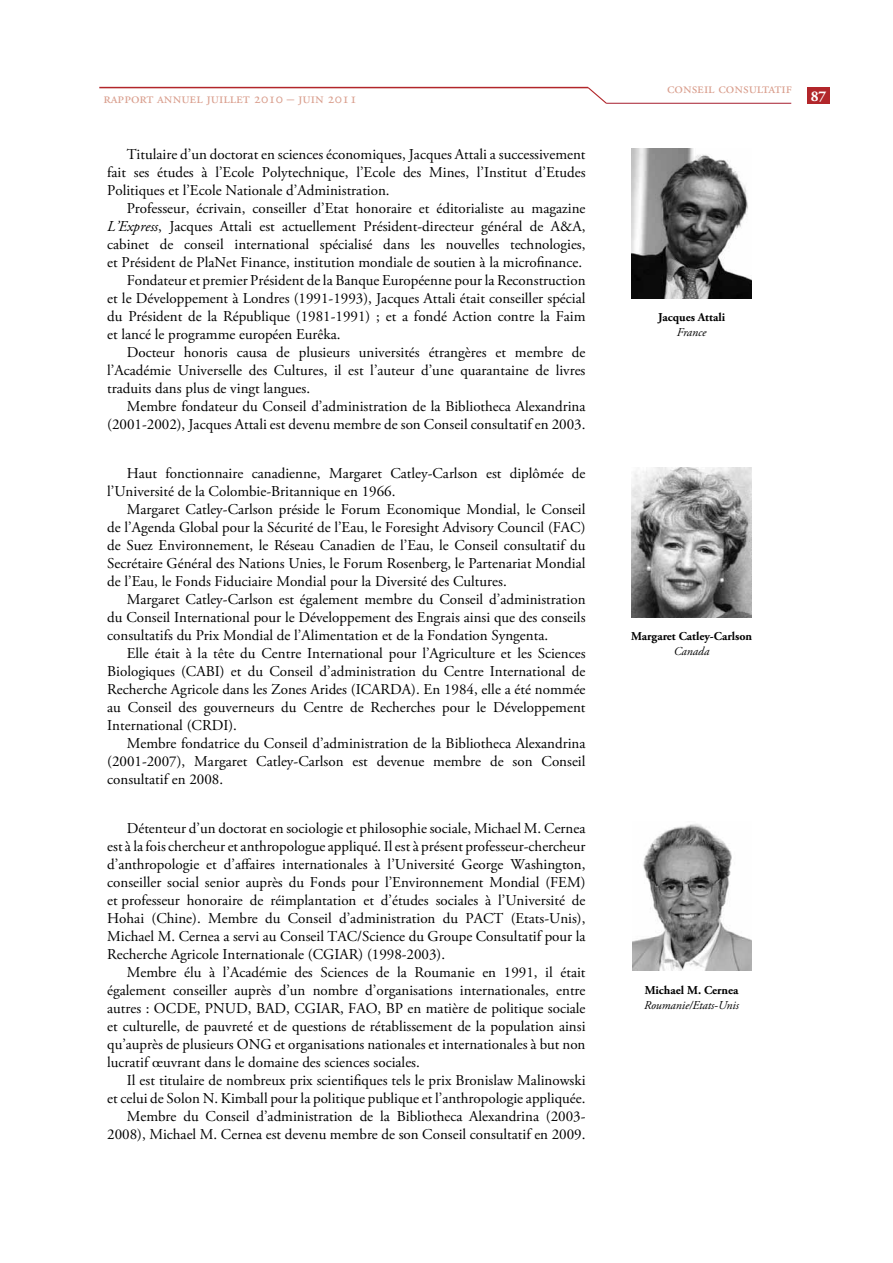
<style>
.page{position:relative;width:893px;height:1263px;background:#fff}
.page>*{position:absolute;margin:0;border:0;box-sizing:border-box;transform-origin:0 0}
.t1{font:15px/18px "Adobe Garamond Pro";color:#000;text-align:justify}
.t2{font:15px "Adobe Garamond Pro";color:#d99e8d}
.t3{font:700 15px "Adobe Garamond Pro";color:#fff}
.t4{font:700 12px "Adobe Garamond Pro";color:#000}
.t5{font:italic 12px "Adobe Garamond Pro";color:#000}
.s1{font-style:italic}
</style>
<div class="page">
<hr style="left:606px;top:103px;width:185px;height:1px;background:#b03645">
<svg style="left:586px;top:86px;width:22px;height:18px"></svg>
<hr style="left:99px;top:87px;width:489px;height:1px;background:#b2262a">
<div style="left:807px;top:87px;width:23px;height:17px;background:#b2262a"></div>
<img style="left:632px;top:149px;width:120px;height:149px">
<img style="left:632px;top:467px;width:120px;height:150px">
<img style="left:632px;top:824px;width:119px;height:147px">
<p class="t2" style="left:667px;top:80px;width:126px">conseil Consultatif</p>
<p class="t2" style="left:103px;top:89px;width:255px">Rapport Annuel juillet 2010 – Juin 2011</p>
<p class="t3" style="left:811px;top:87px;width:17px">87</p>
<p class="t1" style="left:107px;top:146px;width:480px;text-indent:20px">Titulaire d’un doctorat en sciences économiques, Jacques Attali a successivement fait ses études à l’Ecole Polytechnique, l’Ecole des Mines, l’Institut d’Etudes Politiques et l’Ecole Nationale d’Administration.</p>
<p class="t1" style="left:127px;top:200px;width:460px">Professeur, écrivain, conseiller d’Etat honoraire et éditorialiste au magazine</p>
<p class="t1" style="left:107px;top:218px;width:480px"><span class="s1">L’Express</span>, Jacques Attali est actuellement Président-directeur général de A&amp;A,</p>
<p class="t1" style="left:107px;top:236px;width:480px">cabinet de conseil international spécialisé dans les nouvelles technologies,</p>
<p class="t1" style="left:107px;top:254px;width:476px">et Président de PlaNet Finance, institution mondiale de soutien à la microfinance.</p>
<p class="t1" style="left:127px;top:272px;width:460px">Fondateur et premier Président de la Banque Européenne pour la Reconstruction</p>
<p class="t1" style="left:107px;top:290px;width:480px">et le Développement à Londres (1991-1993), Jacques Attali était conseiller spécial</p>
<p class="t1" style="left:107px;top:308px;width:480px">du Président de la République (1981-1991) ; et a fondé Action contre la Faim</p>
<p class="t1" style="left:107px;top:326px;width:235px">et lancé le programme européen Eurêka.</p>
<p class="t1" style="left:127px;top:344px;width:460px">Docteur honoris causa de plusieurs universités étrangères et membre de</p>
<p class="t1" style="left:107px;top:362px;width:480px">l’Académie Universelle des Cultures, il est l’auteur d’une quarantaine de livres</p>
<p class="t1" style="left:107px;top:380px;width:204px">traduits dans plus de vingt langues.</p>
<p class="t1" style="left:127px;top:398px;width:460px">Membre fondateur du Conseil d’administration de la Bibliotheca Alexandrina</p>
<p class="t1" style="left:107px;top:416px;width:480px">(2001-2002), Jacques Attali est devenu membre de son Conseil consultatif en 2003.</p>
<p class="t1" style="left:107px;top:465px;width:480px;text-indent:20px">Haut fonctionnaire canadienne, Margaret Catley-Carlson est diplômée de l’Université de la Colombie-Britannique en 1966.</p>
<p class="t1" style="left:107px;top:501px;width:480px;text-indent:20px">Margaret Catley-Carlson préside le Forum Economique Mondial, le Conseil de l’Agenda Global pour la Sécurité de l’Eau, le Foresight Advisory Council (FAC) de Suez Environnement, le Réseau Canadien de l’Eau, le Conseil consultatif du Secrétaire Général des Nations Unies, le Forum Rosenberg, le Partenariat Mondial de l’Eau, le Fonds Fiduciaire Mondial pour la Diversité des Cultures.</p>
<p class="t1" style="left:107px;top:591px;width:480px;text-indent:20px">Margaret Catley-Carlson est également membre du Conseil d’administration du Conseil International pour le Développement des Engrais ainsi que des conseils consultatifs du Prix Mondial de l’Alimentation et de la Fondation Syngenta.</p>
<p class="t1" style="left:107px;top:645px;width:480px;text-indent:20px">Elle était à la tête du Centre International pour l’Agriculture et les Sciences Biologiques (CABI) et du Conseil d’administration du Centre International de Recherche Agricole dans les Zones Arides (ICARDA). En 1984, elle a été nommée au Conseil des gouverneurs du Centre de Recherches pour le Développement International (CRDI).</p>
<p class="t1" style="left:107px;top:735px;width:480px;text-indent:20px">Membre fondatrice du Conseil d’administration de la Bibliotheca Alexandrina (2001-2007), Margaret Catley-Carlson est devenue membre de son Conseil consultatif en 2008.</p>
<p class="t1" style="left:107px;top:820px;width:480px;text-indent:20px">Détenteur d’un doctorat en sociologie et philosophie sociale, Michael M. Cernea est à la fois chercheur et anthropologue appliqué. Il est à présent professeur-chercheur d’anthropologie et d’affaires internationales à l’Université George Washington, conseiller social senior auprès du Fonds pour l’Environnement Mondial (FEM) et professeur honoraire de réimplantation et d’études sociales à l’Université de Hohai (Chine). Membre du Conseil d’administration du PACT (Etats-Unis), Michael M. Cernea a servi au Conseil TAC/Science du Groupe Consultatif pour la Recherche Agricole Internationale (CGIAR) (1998-2003).</p>
<p class="t1" style="left:107px;top:964px;width:480px;text-indent:20px">Membre élu à l’Académie des Sciences de la Roumanie en 1991, il était également conseiller auprès d’un nombre d’organisations internationales, entre autres : OCDE, PNUD, BAD, CGIAR, FAO, BP en matière de politique sociale et culturelle, de pauvreté et de questions de rétablissement de la population ainsi qu’auprès de plusieurs ONG et organisations nationales et internationales à but non lucratif œuvrant dans le domaine des sciences sociales.</p>
<p class="t1" style="left:107px;top:1072px;width:480px;text-align:right">Il est titulaire de nombreux prix scientifiques tels le prix Bronislaw Malinowski<br>et celui de Solon N. Kimball pour la politique publique et l’anthropologie appliquée.<br>Membre du Conseil d’administration de la Bibliotheca Alexandrina (2003- 2008), Michael M. Cernea est devenu membre de son Conseil consultatif en 2009.</p>
<p class="t4" style="left:658px;top:310px;width:68px">Jacques Attali</p>
<p class="t5" style="left:677px;top:325px;width:31px">France</p>
<p class="t4" style="left:631px;top:629px;width:123px">Margaret Catley-Carlson</p>
<p class="t5" style="left:674px;top:644px;width:37px">Canada</p>
<p class="t4" style="left:645px;top:983px;width:95px">Michael M. Cernea</p>
<p class="t5" style="left:644px;top:997px;width:96px">Roumanie/Etats-Unis</p>
</div>
